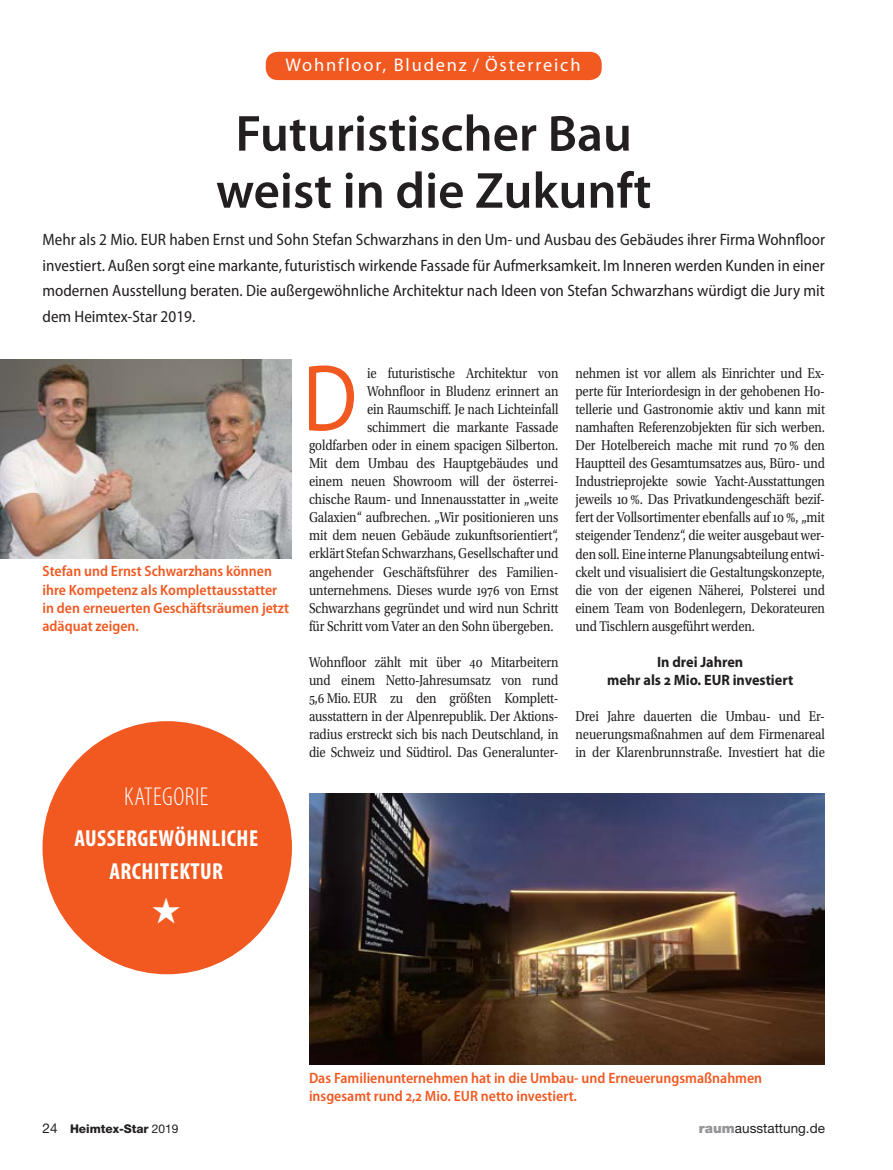
<style>
.page{position:relative;width:893px;height:1170px;background:#fff}
.page>*{position:absolute;margin:0;border:0;box-sizing:border-box;transform-origin:0 0}
.t1{font:95.4px "Myriad Pro";color:#f15921;scale:.85 1}
.t2{font:600 51px/57px "Myriad Pro";color:#231f20;text-align:center}
.t3{font:300 condensed 25.95px "Myriad Pro";letter-spacing:.02em;color:#fff}
.t4{font:700 condensed 23.25px/33.6px "Myriad Pro";letter-spacing:.02em;color:#fff;text-align:center}
.t5{font:18.3px "Myriad Pro";letter-spacing:.1em;color:#fff}
.t6{font:semi-condensed 16.5px/25.5px "Myriad Pro";color:#231f20;text-align:justify}
.t7{font:15px/18.1px "Utopia Std";letter-spacing:-.005em;color:#231f20;text-align:justify;scale:.85 1}
.t8{font:600 semi-condensed 15px/18px "Myriad Pro";color:#f15921}
.t9{font:700 15px/18px "Myriad Pro";color:#231f20;text-align:center;scale:.95 1}
.t10{font:13.5px "Helvetica Neue LT Std";color:#231f20}
.t11{font:800 12px "Helvetica Neue LT Std";letter-spacing:-.005em;color:#231f20}
.s1{font-weight:400;font-size:13.5px}
.s2{font-weight:400}
.s3{font-weight:900;color:#939598}
</style>
<div class="page">
<img style="left:0;top:359px;width:292px;height:199px">
<div style="left:43px;top:721px;width:249px;height:253px;background:#f15921;border-radius:50%"></div>
<div style="left:266px;top:52px;width:336px;height:28px;background:#f15921;border-radius:12px"></div>
<img style="left:309px;top:793px;width:516px;height:271px">
<p class="t5" style="left:285px;top:55px;width:297px">Wohnfloor, Bludenz / Österreich</p>
<h2 class="t2" style="left:216px;top:106px;width:437px">Futuristischer Bau weist in die Zukunft</h2>
<p class="t6" style="left:43px;top:227px;width:784px">Mehr als 2 Mio. EUR haben Ernst und Sohn Stefan Schwarzhans in den Um- und Ausbau des Gebäudes ihrer Firma Wohnfloor investiert. Außen sorgt eine markante, futuristisch wirkende Fassade für Aufmerksamkeit. Im Inneren werden Kunden in einer modernen Ausstellung beraten. Die außergewöhnliche Architektur nach Ideen von Stefan Schwarzhans würdigt die Jury mit dem Heimtex-Star 2019.</p>
<p class="t8" style="left:43px;top:562px;width:248px">Stefan und Ernst Schwarzhans können ihre Kompetenz als Komplettausstatter in den erneuerten Geschäftsräumen jetzt adäquat zeigen.</p>
<h3 class="t3" style="left:124px;top:782px;width:86px">KATEGORIE</h3>
<h3 class="t4" style="left:74px;top:821px;width:185px">AUSSERGEWÖHNLICHE<br>ARCHITEKTUR</h3>
<h1 class="t1" style="left:303px;top:346px;width:65px">D</h1>
<p class="t7" style="left:367px;top:364px;width:227px">ie futuristische Architektur von</p>
<p class="t7" style="left:367px;top:382px;width:227px">Wohnfloor in Bludenz erinnert an</p>
<p class="t7" style="left:367px;top:400px;width:227px">ein Raumschiff. Je nach Lichteinfall</p>
<p class="t7" style="left:367px;top:418px;width:227px">schimmert die markante Fassade</p>
<p class="t7" style="left:309px;top:436px;width:295px">goldfarben oder in einem spacigen Silberton.</p>
<p class="t7" style="left:309px;top:454px;width:295px">Mit dem Umbau des Hauptgebäudes und</p>
<p class="t7" style="left:309px;top:472px;width:295px">einem neuen Showroom will der österrei-</p>
<p class="t7" style="left:309px;top:490px;width:295px">chische Raum- und Innenausstatter in „weite</p>
<p class="t7" style="left:309px;top:508px;width:295px">Galaxien“ aufbrechen. „Wir positionieren uns</p>
<p class="t7" style="left:309px;top:526px;width:295px">mit dem neuen Gebäude zukunftsorientiert“,</p>
<p class="t7" style="left:309px;top:544px;width:295px">erklärt Stefan Schwarzhans, Gesellschafter und</p>
<p class="t7" style="left:309px;top:563px;width:293px">angehender Geschäftsführer des Familien-</p>
<p class="t7" style="left:309px;top:581px;width:295px">unternehmens. Dieses wurde 1976 von Ernst</p>
<p class="t7" style="left:309px;top:599px;width:295px">Schwarzhans gegründet und wird nun Schritt</p>
<p class="t7" style="left:309px;top:617px;width:289px">für Schritt vom Vater an den Sohn übergeben.</p>
<p class="t7" style="left:309px;top:653px;width:295px">Wohnfloor zählt mit über 40 Mitarbeitern und einem Netto-Jahresumsatz von rund 5,6 Mio. EUR zu den größten Komplett&shy;ausstattern in der Alpenrepublik. Der Aktions&shy;radius erstreckt sich bis nach Deutschland, in die Schweiz und Südtirol. Das Generalunter-</p>
<p class="t7" style="left:575px;top:364px;width:295px">nehmen ist vor allem als Einrichter und Ex&shy;perte für Interiordesign in der gehobenen Ho&shy;tellerie und Gastronomie aktiv und kann mit namhaften Referenzobjekten für sich werben.<br>Der Hotelbereich mache mit rund 70 % den Hauptteil des Gesamtumsatzes aus, Büro- und Industrieprojekte sowie Yacht-Ausstattungen jeweils 10 %. Das Privatkundengeschäft bezif&shy;fert der Vollsortimenter ebenfalls auf 10 %, „mit steigender Tendenz“, die weiter ausgebaut wer&shy;den soll. Eine interne Planungsabteilung entwi&shy;ckelt und visualisiert die Gestaltungskonzepte, die von der eigenen Näherei, Polsterei und einem Team von Bodenlegern, Dekorateuren und Tischlern ausgeführt werden.</p>
<p class="t9" style="left:607px;top:653px;width:198px">In drei Jahren<br>mehr als 2 Mio. EUR investiert</p>
<p class="t7" style="left:575px;top:707px;width:295px">Drei Jahre dauerten die Umbau- und Er&shy;neuerungsmaßnahmen auf dem Firmenareal in der Klarenbrunnstraße. Investiert hat die</p>
<p class="t8" style="left:309px;top:1068px;width:455px">Das Familienunternehmen hat in die Umbau- und Erneuerungsmaßnahmen insgesamt rund 2,2 Mio. EUR netto investiert.</p>
<p class="t11" style="left:43px;top:1121px;width:137px"><span class="s1">24</span> Heimtex-Star <span class="s2">2019</span></p>
<p class="t10" style="left:699px;top:1119px;width:128px"><span class="s3">raum</span>ausstattung.de</p>
</div>
